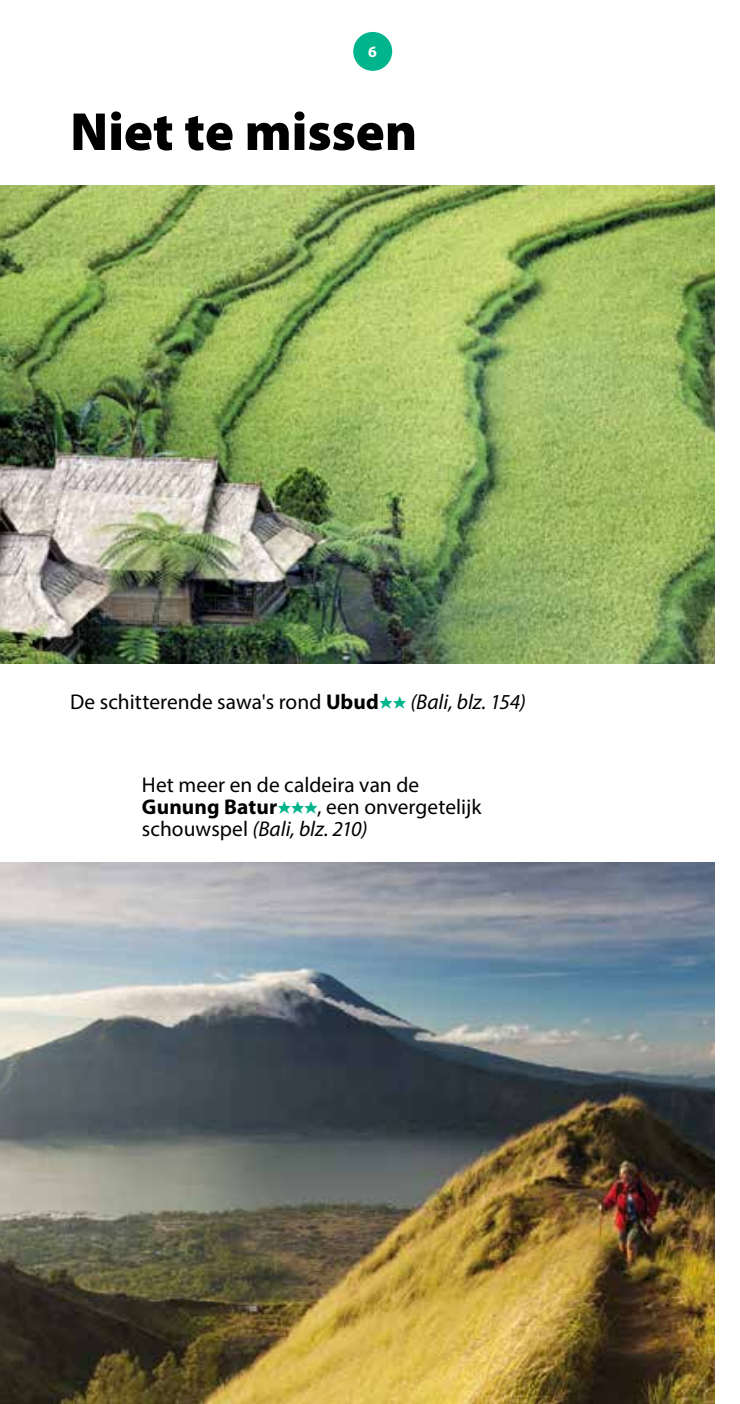
<style>
.page{position:relative;width:740px;height:1404px;background:#fff}
.page>*{position:absolute;margin:0;border:0;box-sizing:border-box;transform-origin:0 0}
.t1{font:900 54px "Myriad Pro";color:#000}
.t2{font:21.38px/21.8px "Myriad Pro";letter-spacing:.005em;color:#000}
.t3{font:700 15.75px "Myriad Pro";color:#fff}
.s1{font-weight:700}
.s2{font-family:"Michelin";color:#00b58b}
.s3{font-style:italic}
</style>
<div class="page">
<div style="left:353px;top:32px;width:39px;height:39px;background:#00b58b;border-radius:50%"></div>
<img style="left:0;top:185px;width:714px;height:478px">
<img style="left:0;top:862px;width:715px;height:541px">
<p class="t3" style="left:368px;top:42px;width:10px">6</p>
<h1 class="t1" style="left:70px;top:96px;width:348px">Niet te missen</h1>
<p class="t2" style="left:70px;top:690px;width:457px">De schitterende sawa's rond <span class="s1">Ubud</span><span class="s2">aa</span> <span class="s3">(Bali, blz. 154)</span></p>
<p class="t2" style="left:142px;top:773px;width:341px">Het meer en de caldeira van de<br><span class="s1">Gunung Batur</span><span class="s2">aaa</span>, een onvergetelijk schouwspel <span class="s3">(Bali, blz. 210)</span></p>
</div>
